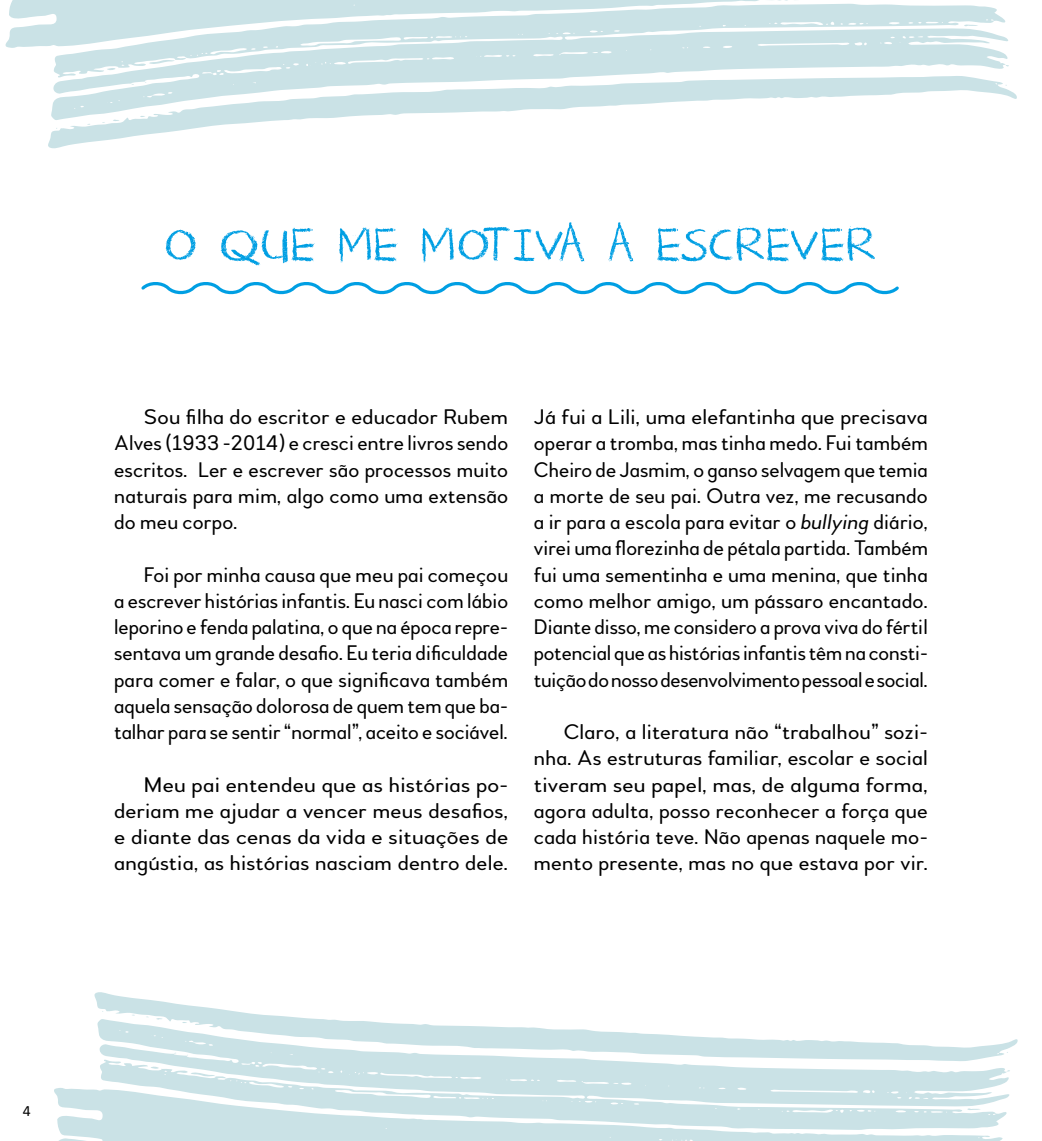
<style>
.page{position:relative;width:1042px;height:1141px;background:#fff}
.page>*{position:absolute;margin:0;border:0;box-sizing:border-box;transform-origin:0 0}
.t1{font:56px "DK Crayon Crumble";color:#009fe3}
.t2{font:21px/26.2px "Woodford Bourne";letter-spacing:.01em;color:#000;text-align:justify;scale:1.05 1}
.t3{font:21px/26.2px "Woodford Bourne";letter-spacing:.01em;color:#000;text-align:justify;scale:1.04 1}
.t4{font:21px/26.2px "Woodford Bourne";letter-spacing:.01em;color:#000;text-align:justify}
.t5{font:21px/26.2px "Woodford Bourne";letter-spacing:.01em;color:#000;text-align:justify;scale:1.08 1}
.t6{font:15.75px "Calibri";color:#000}
.s1{font-style:italic}
</style>
<div class="page">
<svg style="left:5px;top:0;width:847px;height:48px;fill:#cae2e6"></svg>
<svg style="left:51px;top:4px;width:957px;height:71px;fill:#cae2e6"></svg>
<svg style="left:48px;top:75px;width:969px;height:74px"></svg>
<svg style="left:149px;top:60px;width:26px;height:5px"></svg>
<svg style="left:964px;top:24px;width:14px;height:4px"></svg>
<svg style="left:113px;top:119px;width:7px;height:3px"></svg>
<svg style="left:107px;top:68px;width:12px;height:3px"></svg>
<svg style="left:141px;top:282px;width:758px;height:13px"></svg>
<svg style="left:54px;top:1088px;width:949px;height:53px;fill:#cae2e6"></svg>
<svg style="left:97px;top:1062px;width:912px;height:68px;fill:#cae2e6"></svg>
<svg style="left:94px;top:992px;width:923px;height:70px"></svg>
<svg style="left:191px;top:1072px;width:25px;height:4px"></svg>
<svg style="left:967px;top:1107px;width:14px;height:4px"></svg>
<svg style="left:156px;top:1017px;width:7px;height:3px"></svg>
<svg style="left:150px;top:1066px;width:12px;height:3px"></svg>
<h1 class="t1" style="left:163px;top:211px;width:715px">O QUE ME MOTIVA A ESCREVER</h1>
<p class="t3" style="left:114px;top:404px;width:380px;text-indent:30px">Sou filha do escritor e educador Rubem Alves (1933 -2014) e cresci entre livros sendo escritos. Ler e escrever são processos muito naturais para mim, algo como uma extensão do meu corpo.</p>
<p class="t4" style="left:114px;top:562px;width:395px;text-indent:30px">Foi por minha causa que meu pai começou a escrever histórias infantis. Eu nasci com lábio leporino e fenda palatina, o que na época repre&shy;sentava um grande desafio. Eu teria dificuldade para comer e falar, o que significava também aquela sensação dolorosa de quem tem que ba&shy;talhar para se sentir “normal”, aceito e sociável.</p>
<p class="t5" style="left:114px;top:772px;width:366px;text-indent:30px">Meu pai entendeu que as histórias po&shy;deriam me ajudar a vencer meus desafios, e diante das cenas da vida e situações de angústia, as histórias nasciam dentro dele.</p>
<p class="t2" style="left:534px;top:404px;width:377px">Já fui a Lili, uma elefantinha que precisava operar a tromba, mas tinha medo. Fui também Cheiro de Jasmim, o ganso selvagem que temia a morte de seu pai. Outra vez, me recusando a ir para a escola para evitar o <span class="s1">bullying</span> diário, virei uma florezinha de pétala partida. Também fui uma sementinha e uma menina, que tinha como melhor amigo, um pássaro encantado.<br>Diante disso, me considero a prova viva do fértil potencial que as histórias infantis têm na consti&shy;tuição do nosso desenvolvimento pessoal e social.</p>
<p class="t3" style="left:534px;top:719px;width:380px;text-indent:30px">Claro, a literatura não “trabalhou” sozi&shy;nha. As estruturas familiar, escolar e social tiveram seu papel, mas, de alguma forma, agora adulta, posso reconhecer a força que cada história teve. Não apenas naquele mo&shy;mento presente, mas no que estava por vir.</p>
<p class="t6" style="left:23px;top:1099px;width:9px">4</p>
</div>
